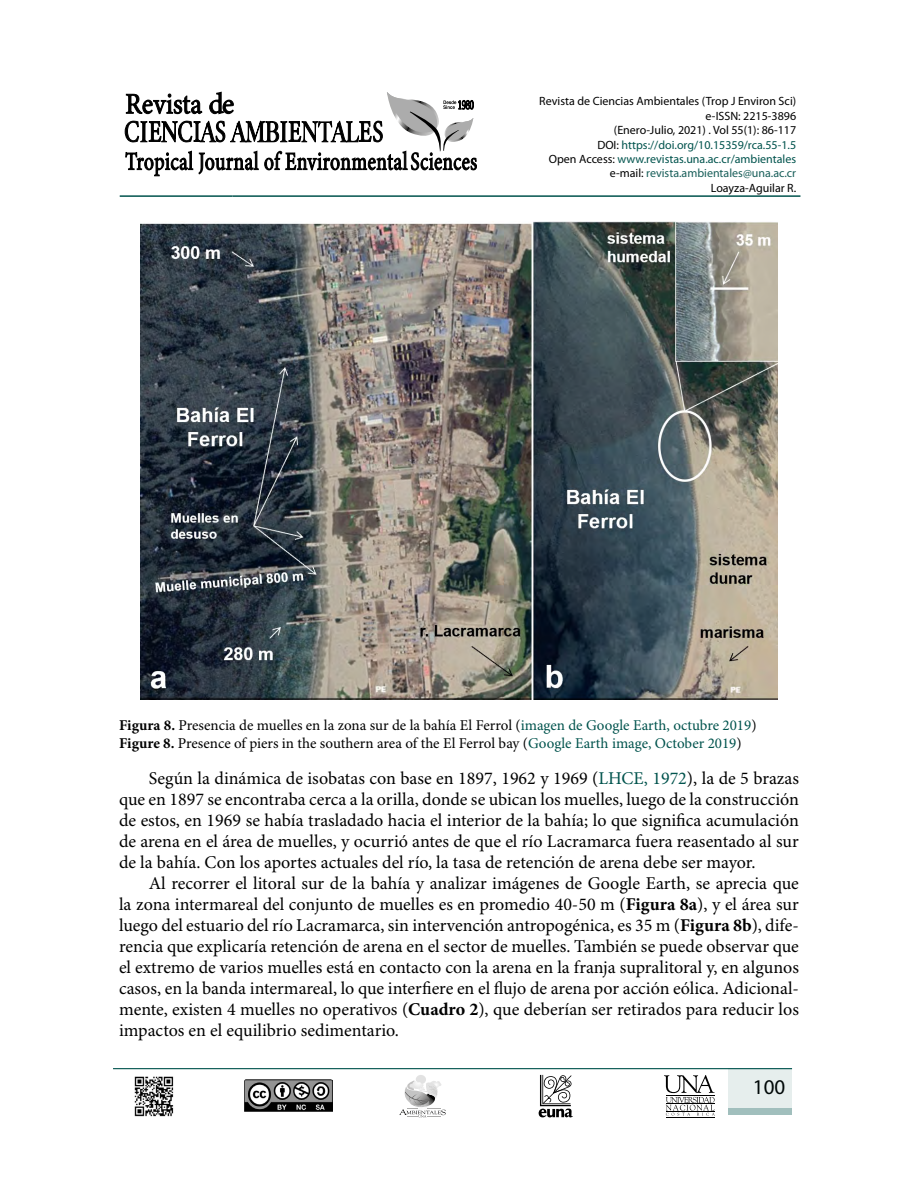
<style>
.page{position:relative;width:918px;height:1188px;background:#fff}
.page>*{position:absolute;margin:0;border:0;box-sizing:border-box;transform-origin:0 0}
.t1{font:21px "Myriad Pro";color:#000}
.t2{font:18px/21px "Minion Pro";color:#000;text-align:justify}
.t3{font:15px/18px "Minion Pro";color:#000}
.t4{font:12px/14.4px "Myriad Pro";color:#000;text-align:right}
.s1{color:#00534d}
.s2{color:#195f5a}
.s3{font-weight:700}
</style>
<div class="page">
<hr style="left:120px;top:195px;width:113px;height:2px;background:#00534d">
<hr style="left:233px;top:195px;width:567px;height:2px;background:#00534d">
<svg style="left:539px;top:1075px;width:34px;height:42px"></svg>
<div style="left:416px;top:1075px;width:10px;height:9px;background:#e2e2e2;border-radius:50%"></div>
<svg style="left:399px;top:1081px;width:47px;height:36px"></svg>
<hr style="left:666px;top:1117px;width:48px;height:1px;background:#000">
<svg style="left:664px;top:1075px;width:51px;height:41px"></svg>
<hr style="left:113px;top:1068px;width:679px;height:1px;background:#00534d">
<div style="left:729px;top:1068px;width:63px;height:46px;background:#e6eeed"></div>
<div style="left:729px;top:1108px;width:63px;height:6px;background:#a1bfbd"></div>
<img style="left:244px;top:1080px;width:89px;height:31px">
<img style="left:134px;top:1076px;width:40px;height:41px">
<svg style="left:125px;top:92px;width:352px;height:84px"></svg>
<img style="left:140px;top:221px;width:638px;height:479px">
<p class="t4" style="left:539px;top:94px;width:258px">Revista de Ciencias Ambientales (Trop J Environ Sci) e-ISSN: 2215-3896<br>(Enero-Julio, 2021) . Vol 55(1): 86-117<br>DOI: <span class="s1">https://doi.org/10.15359/rca.55-1.5<br></span>Open Access: <span class="s1">www.revistas.una.ac.cr/ambientales </span>e-mail: <span class="s2">revista.ambientales@una.ac.cr </span>Loayza-Aguilar R.</p>
<p class="t3" style="left:119px;top:717px;width:639px"><span class="s3">Figura 8.</span> Presencia de muelles en la zona sur de la bahía El Ferrol (<span class="s1">imagen de Google Earth, octubre 2019</span>)<br><span class="s3">Figure 8.</span> Presence of piers in the southern area of the El Ferrol bay (<span class="s1">Google Earth image, October 2019</span>)</p>
<p class="t2" style="left:119px;top:769px;width:682px;text-indent:30px">Según la dinámica de isobatas con base en 1897, 1962 y 1969 (<span class="s1">LHCE, 1972</span>), la de 5 brazas que en 1897 se encontraba cerca a la orilla, donde se ubican los muelles, luego de la construcción de estos, en 1969 se había trasladado hacia el interior de la bahía; lo que significa acumulación de arena en el área de muelles, y ocurrió antes de que el río Lacramarca fuera reasentado al sur de la bahía. Con los aportes actuales del río, la tasa de retención de arena debe ser mayor.</p>
<p class="t2" style="left:119px;top:874px;width:681px;text-indent:30px">Al recorrer el litoral sur de la bahía y analizar imágenes de Google Earth, se aprecia que la zona intermareal del conjunto de muelles es en promedio 40-50 m (<span class="s3">Figura 8a</span>), y el área sur luego del estuario del río Lacramarca, sin intervención antropogénica, es 35 m (<span class="s3">Figura 8b</span>), dife&shy;rencia que explicaría retención de arena en el sector de muelles. También se puede observar que el extremo de varios muelles está en contacto con la arena en la franja supralitoral y, en algunos casos, en la banda intermareal, lo que interfiere en el flujo de arena por acción eólica. Adicional&shy;mente, existen 4 muelles no operativos (<span class="s3">Cuadro 2</span>), que deberían ser retirados para reducir los impactos en el equilibrio sedimentario.</p>
<p class="t1" style="left:753px;top:1074px;width:34px">100</p>
</div>
